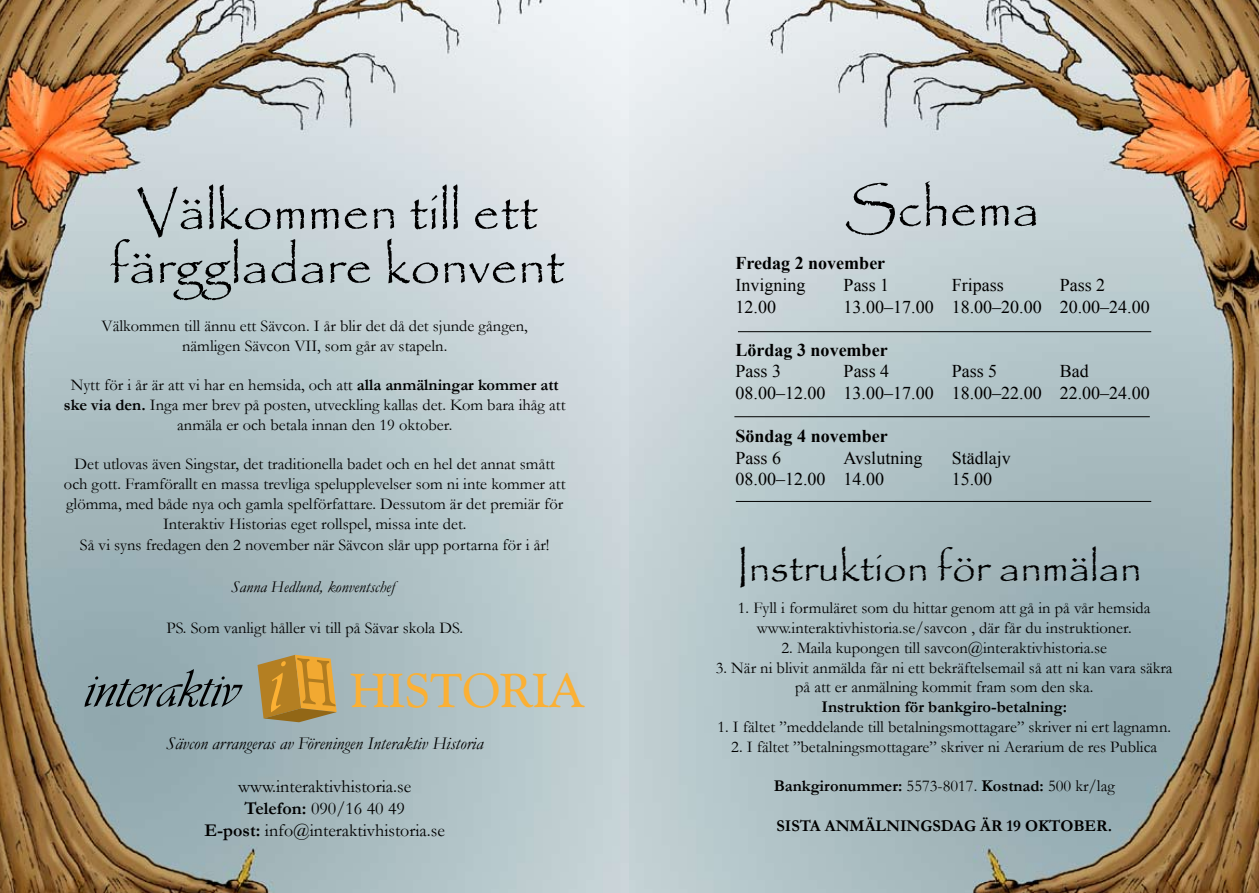
<style>
.page{position:relative;width:1259px;height:893px;background:#fff}
.page>*{position:absolute;margin:0;border:0;box-sizing:border-box;transform-origin:0 0}
.t1{font:55.95px "Vivaldii";color:#000}
.t2{font:54px/54px "Papyrus";color:#000;text-align:center}
.t3{font:47.7px "Goudy Catalogue BT";color:#fbb034}
.t4{font:42px "Papyrus";color:#000}
.t5{font:18px/21.6px "Times New Roman";color:#000}
.t6{font:18px/21.6px "Garamond";color:#000;text-align:center}
.t7{font:italic 18px "Garamond";color:#000}
.t8{font:700 18px "Times New Roman";color:#000}
.t9{font:16.5px/19.8px "Garamond";color:#000;text-align:center}
.t10{font:700 16.5px "Garamond";color:#000}
.t11{font:italic 16.5px "Garamond";color:#000}
.s1{font-weight:700}
.s2{font-weight:400}
</style>
<div class="page">
<img style="left:0;top:0;width:1259px;height:893px">
<hr style="left:738px;top:331px;width:413px;height:1px;background:#000">
<hr style="left:734px;top:416px;width:415px;height:1px;background:#000">
<hr style="left:736px;top:501px;width:415px;height:1px;background:#000">
<svg style="left:257px;top:655px;width:80px;height:67px"></svg>
<h2 class="t2" style="left:110px;top:183px;width:456px">Välkommen till ett färggladare konvent</h2>
<p class="t9" style="left:102px;top:315px;width:428px">Välkommen till ännu ett Sävcon. I år blir det då det sjunde gången, nämligen Sävcon VII, som går av stapeln.</p>
<p class="t9" style="left:64px;top:375px;width:503px">Nytt för i år är att vi har en hemsida, och att <span class="s1">alla anmälningar kommer att ske via den.</span> Inga mer brev på posten, utveckling kallas det. Kom bara ihåg att anmäla er och betala innan den 19 oktober.</p>
<p class="t9" style="left:64px;top:454px;width:503px">Det utlovas även Singstar, det traditionella badet och en hel det annat smått och gott. Framförallt en massa trevliga spelupplevelser som ni inte kommer att glömma, med både nya och gamla spelförfattare. Dessutom är det premiär för Interaktiv Historias eget rollspel, missa inte det.</p>
<p class="t9" style="left:80px;top:535px;width:471px">Så vi syns fredagen den 2 november när Sävcon slår upp portarna för i år!</p>
<p class="t11" style="left:231px;top:575px;width:165px">Sanna Hedlund, konventschef</p>
<p class="t9" style="left:166px;top:618px;width:298px">PS. Som vanligt håller vi till på Sävar skola DS.</p>
<h1 class="t1" style="left:84px;top:656px;width:156px">interaktiv</h1>
<h3 class="t3" style="left:350px;top:661px;width:236px">HISTORIA</h3>
<p class="t7" style="left:166px;top:731px;width:319px">Sävcon arrangeras av Föreningen Interaktiv Historia</p>
<p class="t6" style="left:204px;top:775px;width:242px">www.interaktivhistoria.se<br><span class="s1">Telefon:</span> 090/16 40 49<br><span class="s1">E-post:</span> info@interaktivhistoria.se</p>
<h2 class="t2" style="left:844px;top:180px;width:196px">Schema</h2>
<p class="t8" style="left:735px;top:251px;width:151px">Fredag 2 november</p>
<p class="t5" style="left:735px;top:274px;width:72px">Invigning</p>
<p class="t5" style="left:843px;top:274px;width:47px">Pass 1</p>
<p class="t5" style="left:951px;top:274px;width:54px">Fripass</p>
<p class="t5" style="left:1059px;top:274px;width:47px">Pass 2</p>
<p class="t5" style="left:735px;top:295px;width:42px">12.00</p>
<p class="t5" style="left:843px;top:295px;width:307px">13.00–17.00 18.00–20.00 20.00–24.00</p>
<p class="t8" style="left:735px;top:337px;width:153px">Lördag 3 november</p>
<p class="t5" style="left:735px;top:360px;width:47px">Pass 3</p>
<p class="t5" style="left:843px;top:360px;width:47px">Pass 4</p>
<p class="t5" style="left:951px;top:360px;width:47px">Pass 5</p>
<p class="t5" style="left:735px;top:360px;width:415px;text-indent:324px">Bad<br>08.00–12.00 13.00–17.00 18.00–22.00 22.00–24.00</p>
<p class="t8" style="left:735px;top:424px;width:154px">Söndag 4 november</p>
<p class="t5" style="left:735px;top:447px;width:47px">Pass 6</p>
<p class="t5" style="left:843px;top:447px;width:80px">Avslutning</p>
<p class="t5" style="left:951px;top:447px;width:61px">Städlajv</p>
<p class="t5" style="left:735px;top:468px;width:150px">08.00–12.00 14.00</p>
<p class="t5" style="left:951px;top:468px;width:42px">15.00</p>
<h3 class="t4" style="left:737px;top:542px;width:406px">Instruktion för anmälan</h3>
<p class="t9" style="left:738px;top:598px;width:414px">1. Fyll i formuläret som du hittar genom att gå in på vår hemsida www.interaktivhistoria.se/savcon , där får du instruktioner.</p>
<p class="t9" style="left:781px;top:637px;width:327px">2. Maila kupongen till savcon@interaktivhistoria.se</p>
<p class="t9" style="left:716px;top:657px;width:458px">3. När ni blivit anmälda får ni ett bekräftelsemail så att ni kan vara säkra på att er anmälning kommit fram som den ska.</p>
<p class="t10" style="left:821px;top:696px;width:247px">Instruktion för bankgiro-betalning:</p>
<p class="t9" style="left:717px;top:716px;width:455px">1. I fältet ”meddelande till betalningsmottagare” skriver ni ert lagnamn.</p>
<p class="t9" style="left:731px;top:736px;width:427px">2. I fältet ”betalningsmottagare” skriver ni Aerarium de res Publica</p>
<p class="t10" style="left:773px;top:775px;width:342px">Bankgironummer: <span class="s2">5573-8017.</span> Kostnad: <span class="s2">500 kr/lag</span></p>
<p class="t10" style="left:776px;top:815px;width:337px">SISTA ANMÄLNINGSDAG ÄR 19 OKTOBER.</p>
</div>
